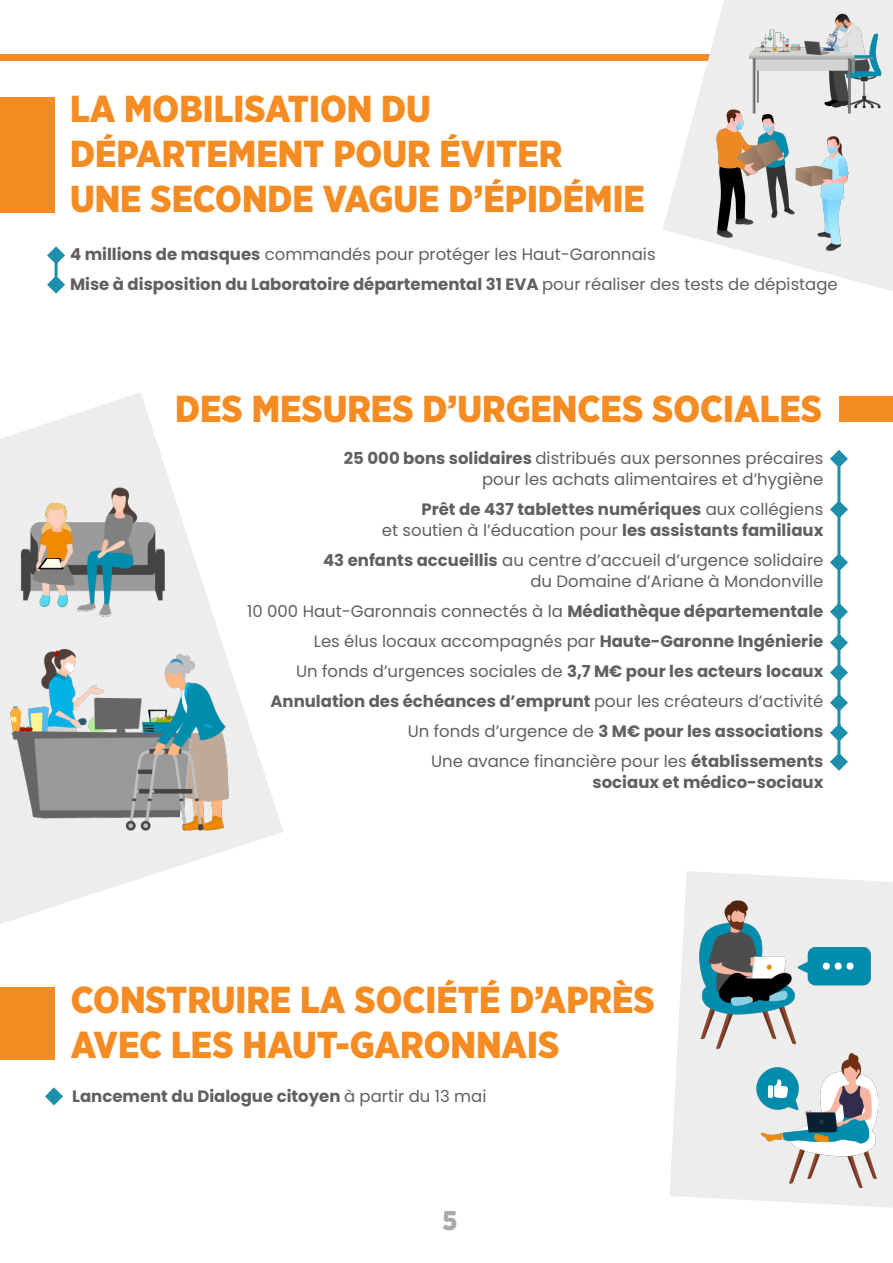
<style>
.page{position:relative;width:893px;height:1263px;background:#fff}
.page>*{position:absolute;margin:0;border:0;box-sizing:border-box;transform-origin:0 0}
.t1{font:900 37.5px/45px "Gotham Narrow";color:#f48c23}
.t2{font:900 27px "Gotham Narrow";color:#a8a9ad}
.t3{font:16.5px "Poppins";color:#606060}
.t4{font:700 16.5px "Poppins";color:#606060}
.s1{font-weight:700}
.s2{font-weight:400}
</style>
<div class="page">
<div style="left:0;top:54px;width:893px;height:7px;background:#f48c23"></div>
<hr style="left:55px;top:251px;width:3px;height:39px;background:#1e8faa">
<svg style="left:47px;top:246px;width:18px;height:18px"></svg>
<svg style="left:47px;top:276px;width:18px;height:18px"></svg>
<img style="left:663px;top:0;width:230px;height:291px">
<div style="left:0;top:97px;width:54px;height:116px;background:#f48c23"></div>
<hr style="left:837px;top:455px;width:3px;height:307px;background:#1e8faa">
<svg style="left:830px;top:450px;width:18px;height:18px"></svg>
<svg style="left:830px;top:500px;width:18px;height:18px"></svg>
<div style="left:839px;top:396px;width:54px;height:26px;background:#f48c23"></div>
<svg style="left:830px;top:553px;width:18px;height:18px"></svg>
<svg style="left:830px;top:603px;width:18px;height:18px"></svg>
<svg style="left:830px;top:634px;width:18px;height:18px"></svg>
<svg style="left:830px;top:663px;width:18px;height:18px"></svg>
<svg style="left:830px;top:694px;width:18px;height:18px"></svg>
<svg style="left:830px;top:724px;width:18px;height:18px"></svg>
<svg style="left:830px;top:753px;width:18px;height:18px"></svg>
<img style="left:0;top:392px;width:283px;height:530px">
<div style="left:1px;top:987px;width:54px;height:73px;background:#f48c23"></div>
<img style="left:670px;top:871px;width:223px;height:337px">
<svg style="left:45px;top:1087px;width:18px;height:18px"></svg>
<p class="t1" style="left:70px;top:86px;width:362px">LA MOBILISATION DU</p>
<p class="t1" style="left:70px;top:131px;width:494px">DÉPARTEMENT POUR ÉVITER</p>
<p class="t1" style="left:70px;top:176px;width:576px">UNE SECONDE VAGUE D’ÉPIDÉMIE</p>
<p class="t3" style="left:70px;top:245px;width:587px"><span class="s1">4 millions de masques</span> commandés pour protéger les Haut-Garonnais</p>
<p class="t4" style="left:70px;top:275px;width:769px">Mise à disposition du Laboratoire départemental 31 EVA <span class="s2">pour réaliser des tests de dépistage</span></p>
<p class="t1" style="left:175px;top:386px;width:648px">DES MESURES D’URGENCES SOCIALES</p>
<p class="t3" style="left:344px;top:449px;width:481px"><span class="s1">25 000 bons solidaires</span> distribués aux personnes précaires</p>
<p class="t3" style="left:482px;top:470px;width:343px">pour les achats alimentaires et d’hygiène</p>
<p class="t4" style="left:421px;top:500px;width:403px">Prêt de 437 tablettes numériques <span class="s2">aux collégiens</span></p>
<p class="t3" style="left:382px;top:521px;width:443px">et soutien à l’éducation pour <span class="s1">les assistants familiaux</span></p>
<p class="t3" style="left:323px;top:551px;width:502px"><span class="s1">43 enfants accueillis</span> au centre d’accueil d’urgence solidaire</p>
<p class="t3" style="left:530px;top:572px;width:295px">du Domaine d’Ariane à Mondonville</p>
<p class="t3" style="left:247px;top:602px;width:578px">10 000 Haut-Garonnais connectés à la <span class="s1">Médiathèque départementale</span></p>
<p class="t3" style="left:314px;top:632px;width:511px">Les élus locaux accompagnés par <span class="s1">Haute-Garonne Ingénierie</span></p>
<p class="t3" style="left:296px;top:662px;width:529px">Un fonds d’urgences sociales de <span class="s1">3,7 M€ pour les acteurs locaux</span></p>
<p class="t4" style="left:270px;top:692px;width:554px">Annulation des échéances d’emprunt <span class="s2">pour les créateurs d’activité</span></p>
<p class="t4" style="left:408px;top:722px;width:417px"><span class="s2">Un fonds d’urgence de</span> 3 M€ pour les associations</p>
<p class="t3" style="left:431px;top:752px;width:394px">Une avance financière pour les <span class="s1">établissements</span></p>
<p class="t4" style="left:593px;top:773px;width:232px">sociaux et médico-sociaux</p>
<p class="t1" style="left:71px;top:977px;width:585px">CONSTRUIRE LA SOCIÉTÉ D’APRÈS<br>AVEC LES HAUT-GARONNAIS</p>
<p class="t4" style="left:72px;top:1086px;width:416px">Lancement du Dialogue citoyen <span class="s2">à partir du 13 mai</span></p>
<p class="t2" style="left:442px;top:1203px;width:16px">5</p>
</div>
